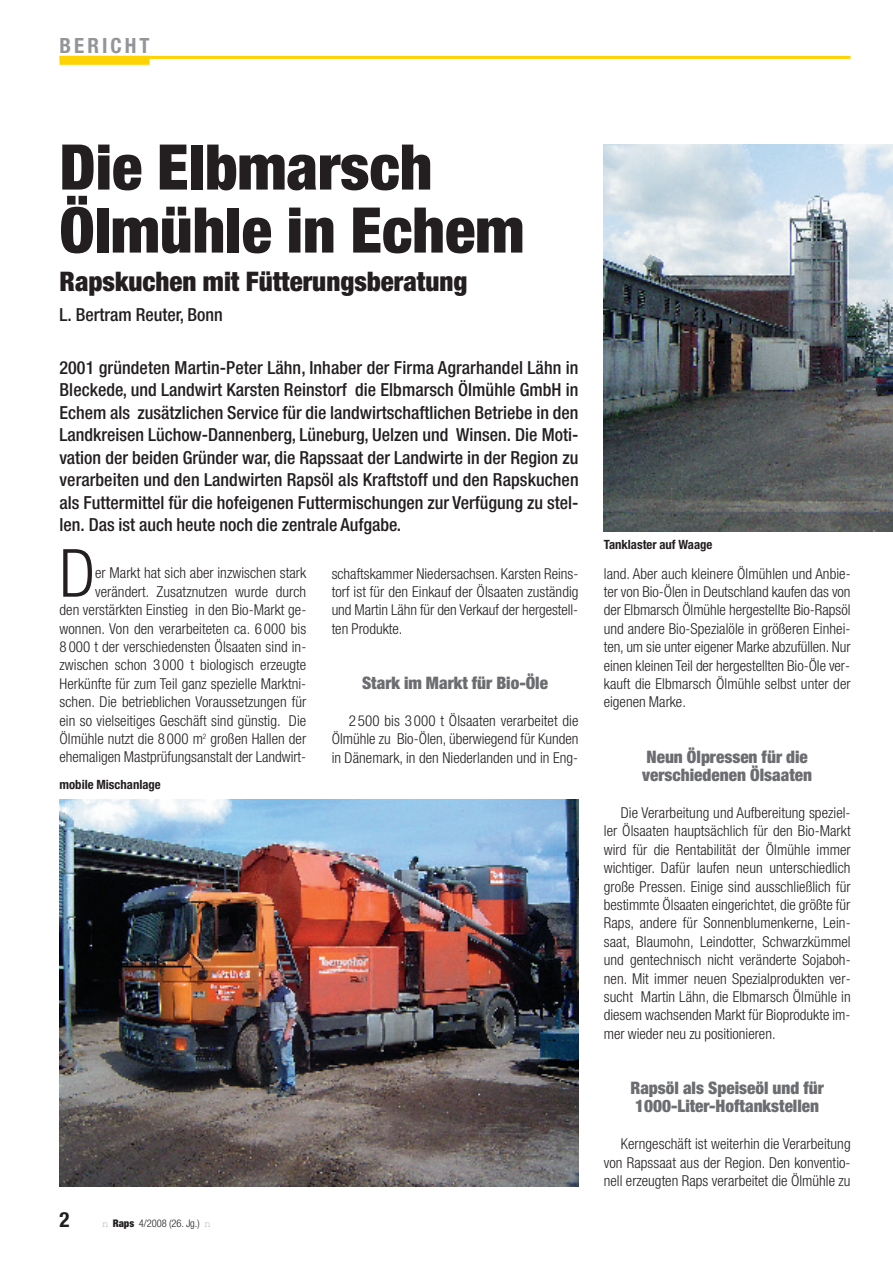
<style>
.page{position:relative;width:893px;height:1263px;background:#fff}
.page>*{position:absolute;margin:0;border:0;box-sizing:border-box;transform-origin:0 0}
.t1{font:300 condensed 66.6px "Helvetica Neue";color:#231f20}
.t2{font:900 condensed 63px/63px "Helvetica Neue";color:#231f20}
.t3{font:900 condensed 27px "Helvetica Neue";color:#231f20}
.t4{font:700 condensed 21px "Helvetica Neue";letter-spacing:.145em;color:#939598}
.t5{font:700 condensed 21px "Helvetica Neue";color:#231f20}
.t6{font:500 condensed 18px/22.5px "Helvetica Neue";color:#231f20;text-align:justify}
.t7{font:900 condensed 17.25px/18.5px "Helvetica Neue";color:#6c6d70}
.t8{font:300 condensed 15px/18.5px "Helvetica Neue";letter-spacing:.005em;color:#231f20;text-align:justify}
.t9{font:700 condensed 12.75px "Helvetica Neue";color:#231f20}
.t10{font:300 condensed 10.5px "Helvetica Neue";color:#231f20}
.s1{font-family:"Courier";font-weight:400;font-stretch:normal;color:#bcbdc0}
.s2{font-weight:900}
</style>
<div class="page">
<hr style="left:60px;top:56px;width:790px;height:3px;background:#fed304">
<div style="left:60px;top:56px;width:90px;height:9px;background:#fed304"></div>
<img style="left:604px;top:145px;width:289px;height:386px">
<img style="left:60px;top:799px;width:518px;height:387px">
<h3 class="t4" style="left:60px;top:38px;width:92px">BERICHT</h3>
<h2 class="t2" style="left:60px;top:141px;width:466px">Die Elbmarsch<br>Ölmühle in Echem</h2>
<h3 class="t3" style="left:60px;top:272px;width:410px">Rapskuchen mit Fütterungsberatung</h3>
<p class="t6" style="left:60px;top:304px;width:165px">L. Bertram Reuter, Bonn</p>
<p class="t6" style="left:60px;top:358px;width:521px">2001 gründeten Martin-Peter Lähn, Inhaber der Firma Agrarhandel Lähn in Bleckede, und Landwirt Karsten Reinstorf die Elbmarsch Ölmühle GmbH in Echem als zusätzlichen Service für die landwirtschaftlichen Betriebe in den Landkreisen Lüchow-Dannenberg, Lüneburg, Uelzen und Winsen. Die Moti&shy;vation der beiden Gründer war, die Rapssaat der Landwirte in der Region zu verarbeiten und den Landwirten Rapsöl als Kraftstoff und den Rapskuchen als Futtermittel für die hofeigenen Futtermischungen zur Verfügung zu stel&shy;len. Das ist auch heute noch die zentrale Aufgabe.</p>
<h1 class="t1" style="left:60px;top:549px;width:37px">D</h1>
<p class="t8" style="left:60px;top:565px;width:248px;text-align:right">er Markt hat sich aber inzwischen stark verändert. Zusatznutzen wurde durch<br>den verstärkten Einstieg in den Bio-Markt ge&shy;wonnen. Von den verarbeiteten ca. 6 000 bis 8 000 t der verschiedensten Ölsaaten sind in&shy;zwischen schon 3 000 t biologisch erzeugte Herkünfte für zum Teil ganz spezielle Marktni&shy;schen. Die betrieblichen Voraussetzungen für ein so vielseitiges Geschäft sind günstig. Die Ölmühle nutzt die 8 000 m<sup>2</sup> großen Hallen der ehemaligen Mastprüfungsanstalt der Landwirt-</p>
<p class="t8" style="left:332px;top:565px;width:248px">schaftskammer Niedersachsen. Karsten Reins&shy;torf ist für den Einkauf der Ölsaaten zuständig und Martin Lähn für den Verkauf der hergestell&shy;ten Produkte.</p>
<p class="t7" style="left:362px;top:675px;width:188px">Stark im Markt für Bio-Öle</p>
<p class="t8" style="left:332px;top:713px;width:248px;text-indent:17px">2 500 bis 3 000 t Ölsaaten verarbeitet die Ölmühle zu Bio-Ölen, überwiegend für Kunden in Dänemark, in den Niederlanden und in Eng-</p>
<p class="t9" style="left:60px;top:780px;width:103px">mobile Mischanlage</p>
<h3 class="t5" style="left:60px;top:1212px;width:12px">2</h3>
<p class="t10" style="left:102px;top:1219px;width:110px"><span class="s1">n</span> <span class="s2">Raps</span> 4/2008 (26. Jg.) <span class="s1">n</span></p>
<p class="t9" style="left:604px;top:540px;width:110px">Tanklaster auf Waage</p>
<p class="t8" style="left:604px;top:565px;width:248px">land. Aber auch kleinere Ölmühlen und Anbie&shy;ter von Bio-Ölen in Deutschland kaufen das von der Elbmarsch Ölmühle hergestellte Bio-Rapsöl und andere Bio-Spezialöle in größeren Einhei&shy;ten, um sie unter eigener Marke abzufüllen. Nur einen kleinen Teil der hergestellten Bio-Öle ver&shy;kauft die Elbmarsch Ölmühle selbst unter der eigenen Marke.</p>
<p class="t7" style="left:642px;top:749px;width:171px">Neun Ölpressen für die verschiedenen Ölsaaten</p>
<p class="t8" style="left:604px;top:805px;width:248px;text-indent:17px">Die Verarbeitung und Aufbereitung speziel&shy;ler Ölsaaten hauptsächlich für den Bio-Markt wird für die Rentabilität der Ölmühle immer wichtiger. Dafür laufen neun unterschiedlich große Pressen. Einige sind ausschließlich für bestimmte Ölsaaten eingerichtet, die größte für Raps, andere für Sonnenblumenkerne, Lein&shy;saat, Blaumohn, Leindotter, Schwarzkümmel und gentechnisch nicht veränderte Sojaboh&shy;nen. Mit immer neuen Spezialprodukten ver&shy;sucht Martin Lähn, die Elbmarsch Ölmühle in diesem wachsenden Markt für Bioprodukte im&shy;mer wieder neu zu positionieren.</p>
<p class="t7" style="left:630px;top:1080px;width:195px">Rapsöl als Speiseöl und für<br>1000-Liter-Hoftankstellen</p>
<p class="t8" style="left:604px;top:1136px;width:248px;text-indent:17px">Kerngeschäft ist weiterhin die Verarbeitung von Rapssaat aus der Region. Den konventio&shy;nell erzeugten Raps verarbeitet die Ölmühle zu</p>
</div>
